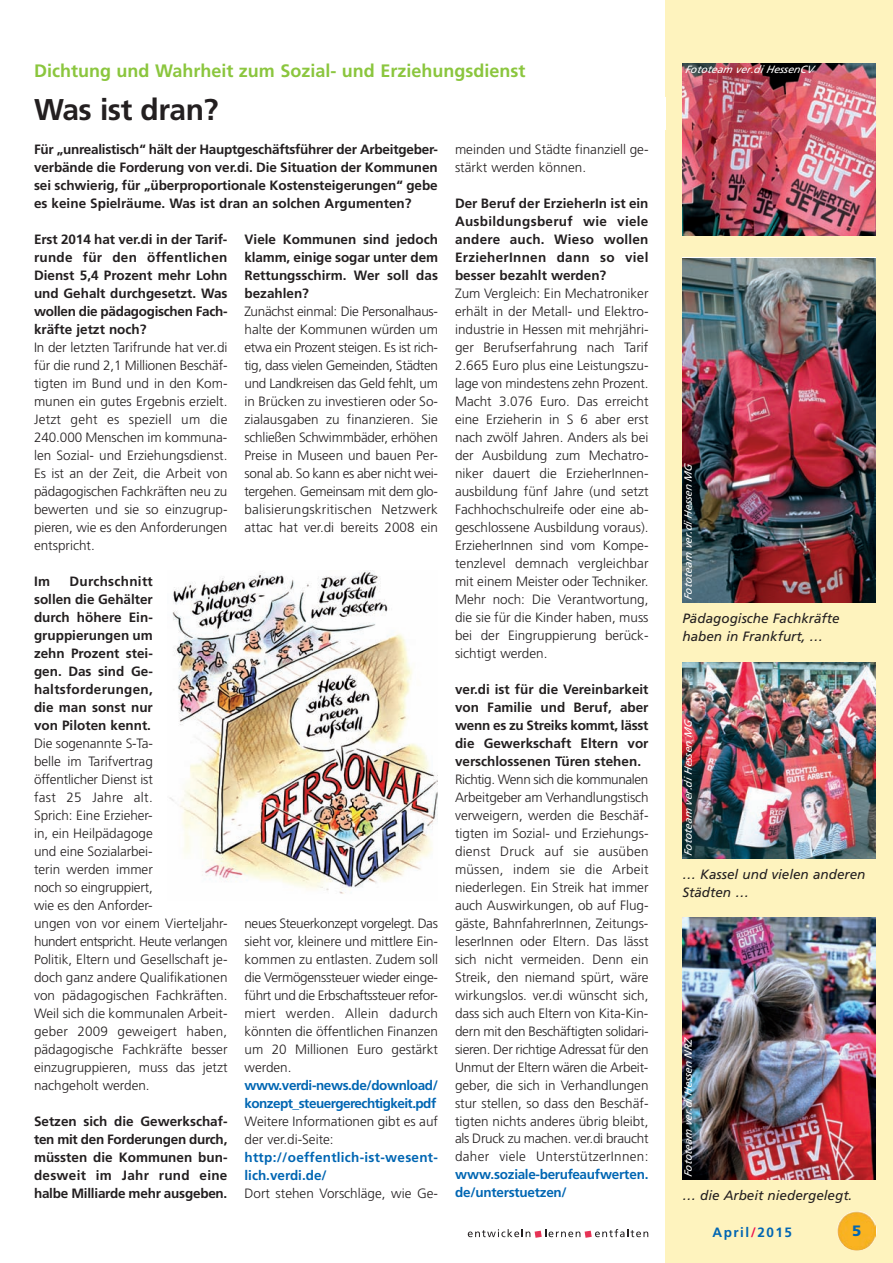
<style>
.page{position:relative;width:893px;height:1263px;background:#fff}
.page>*{position:absolute;margin:0;border:0;box-sizing:border-box;transform-origin:0 0}
.t1{font:700 30px "Frutiger CE";letter-spacing:-.015em;color:#231f20}
.t2{font:700 18px "Frutiger CE";color:#8bc63e}
.t3{font:900 15px "Frutiger";color:#0166b3}
.t4{font:300 13.5px/18px "Frutiger CE";color:#231f20;text-align:justify}
.t5{font:700 13.5px/18px "Frutiger CE";color:#231f20;text-align:justify}
.t6{font:italic 13.5px/18px "Frutiger";color:#231f20}
.t7{font:700 13.5px/18px "Frutiger CE";letter-spacing:-.04em;color:#0166b3}
.t8{font:700 13.5px/18px "Frutiger CE";letter-spacing:-.015em;color:#0166b3}
.t9{font:700 13.5px/18px "Frutiger CE";letter-spacing:.02em;color:#0166b3}
.t10{font:700 13.5px "Frutiger CE";letter-spacing:.11em;color:#0166b3}
.t11{font:italic 10.5px "Frutiger";color:#fff}
.s1{color:#ed1450}
</style>
<div class="page">
<div style="left:665px;top:0;width:228px;height:1263px;background:#fef3be"></div>
<svg style="left:837px;top:1211px;width:40px;height:40px"></svg>
<img style="left:837px;top:1211px;width:39px;height:40px;border-radius:50%">
<svg style="left:468px;top:1229px;width:180px;height:9px"></svg>
<img style="left:169px;top:571px;width:269px;height:323px">
<img style="left:682px;top:662px;width:194px;height:196px">
<img style="left:682px;top:258px;width:194px;height:344px">
<img style="left:682px;top:917px;width:194px;height:262px">
<img style="left:682px;top:64px;width:194px;height:172px">
<h2 class="t2" style="left:34px;top:60px;width:493px">Dichtung und Wahrheit zum Sozial- und Erziehungsdienst</h2>
<h1 class="t1" style="left:34px;top:91px;width:186px">Was ist dran?</h1>
<p class="t5" style="left:34px;top:141px;width:405px">Für „unrealistisch“ hält der Hauptgeschäftsführer der Arbeitgeber&shy;verbände die Forderung von ver.di. Die Situation der Kommunen sei schwierig, für „überproportionale Kostensteigerungen“ gebe es keine Spielräume. Was ist dran an solchen Argumenten?</p>
<p class="t5" style="left:34px;top:230px;width:195px">Erst 2014 hat ver.di in der Tarif&shy;runde für den öffentlichen Dienst 5,4 Prozent mehr Lohn und Gehalt durchgesetzt. Was wollen die pädagogischen Fach&shy;kräfte jetzt noch?</p>
<p class="t4" style="left:34px;top:338px;width:195px">In der letzten Tarifrunde hat ver.di für die rund 2,1 Millionen Beschäf&shy;tigten im Bund und in den Kom&shy;munen ein gutes Ergebnis erzielt.<br>Jetzt geht es speziell um die 240.000 Menschen im kommuna&shy;len Sozial- und Erziehungsdienst.<br>Es ist an der Zeit, die Arbeit von pädagogischen Fachkräften neu zu bewerten und sie so einzugrup&shy;pieren, wie es den Anforderungen entspricht.</p>
<p class="t5" style="left:34px;top:572px;width:18px">Im</p>
<p class="t5" style="left:34px;top:572px;width:120px;text-indent:36px">Durchschnitt sollen die Gehälter durch höhere Ein&shy;gruppierungen um zehn Prozent stei&shy;gen. Das sind Ge&shy;haltsforderungen, die man sonst nur von Piloten kennt.</p>
<p class="t4" style="left:34px;top:734px;width:195px;text-align:left">Die sogenannte S-Ta-<br>belle im Tarifvertrag<br>öffentlicher Dienst ist<br>fast 25 Jahre alt.<br>Sprich: Eine Erzieher-<br>in, ein Heilpädagoge<br>und eine Sozialarbei-<br>terin werden immer<br>noch so eingruppiert,<br>wie es den Anforder-<br>ungen von vor einem Vierteljahr&shy;hundert entspricht. Heute verlangen<br>Politik, Eltern und Gesellschaft je&shy;doch ganz andere Qualifikationen von pädagogischen Fachkräften.<br>Weil sich die kommunalen Arbeit&shy;geber 2009 geweigert haben, pädagogische Fachkräfte besser einzugruppieren, muss das jetzt nachgeholt werden.</p>
<p class="t5" style="left:34px;top:1112px;width:195px">Setzen sich die Gewerkschaf&shy;ten mit den Forderungen durch, müssten die Kommunen bun&shy;desweit im Jahr rund eine halbe Milliarde mehr ausgeben.</p>
<p class="t5" style="left:244px;top:230px;width:195px">Viele Kommunen sind jedoch klamm, einige sogar unter dem Rettungsschirm. Wer soll das bezahlen?</p>
<p class="t4" style="left:244px;top:302px;width:195px">Zunächst einmal: Die Personalhaus&shy;halte der Kommunen würden um etwa ein Prozent steigen. Es ist rich&shy;tig, dass vielen Gemeinden, Städten und Landkreisen das Geld fehlt, um in Brücken zu investieren oder So&shy;zialausgaben zu finanzieren. Sie schließen Schwimmbäder, erhöhen Preise in Museen und bauen Per&shy;sonal ab. So kann es aber nicht wei&shy;tergehen. Gemeinsam mit dem glo&shy;balisierungskritischen Netzwerk attac hat ver.di bereits 2008 ein</p>
<p class="t4" style="left:244px;top:914px;width:195px">neues Steuerkonzept vorgelegt. Das sieht vor, kleinere und mittlere Ein&shy;kommen zu entlasten. Zudem soll die Vermögenssteuer wieder einge&shy;führt und die Erbschaftssteuer refor&shy;miert werden. Allein dadurch könnten die öffentlichen Finanzen um 20 Millionen Euro gestärkt werden.</p>
<p class="t7" style="left:245px;top:1076px;width:195px">www.verdi-news.de/download/ konzept_steuergerechtigkeit.pdf</p>
<p class="t4" style="left:245px;top:1112px;width:195px">Weitere Informationen gibt es auf der ver.di-Seite:</p>
<p class="t9" style="left:245px;top:1148px;width:195px">http://oeffentlich-ist-wesent&shy;lich.verdi.de/</p>
<p class="t4" style="left:245px;top:1184px;width:195px">Dort stehen Vorschläge, wie Ge-</p>
<p class="t4" style="left:455px;top:140px;width:195px">meinden und Städte finanziell ge&shy;stärkt werden können.</p>
<p class="t5" style="left:455px;top:194px;width:195px">Der Beruf der ErzieherIn ist ein Ausbildungsberuf wie viele andere auch. Wieso wollen ErzieherInnen dann so viel besser bezahlt werden?</p>
<p class="t4" style="left:455px;top:284px;width:195px">Zum Vergleich: Ein Mechatroniker erhält in der Metall- und Elektro&shy;industrie in Hessen mit mehrjähri&shy;ger Berufserfahrung nach Tarif 2.665 Euro plus eine Leistungszu&shy;lage von mindestens zehn Prozent.<br>Macht 3.076 Euro. Das erreicht eine Erzieherin in S 6 aber erst nach zwölf Jahren. Anders als bei der Ausbildung zum Mechatro&shy;niker dauert die ErzieherInnen&shy;ausbildung fünf Jahre (und setzt Fachhochschulreife oder eine ab&shy;geschlossene Ausbildung voraus).<br>ErzieherInnen sind vom Kompe&shy;tenzlevel demnach vergleichbar mit einem Meister oder Techniker.<br>Mehr noch: Die Verantwortung, die sie für die Kinder haben, muss bei der Eingruppierung berück&shy;sichtigt werden.</p>
<p class="t5" style="left:455px;top:680px;width:195px">ver.di ist für die Vereinbarkeit von Familie und Beruf, aber wenn es zu Streiks kommt, lässt die Gewerkschaft Eltern vor verschlossenen Türen stehen.</p>
<p class="t4" style="left:455px;top:770px;width:195px">Richtig. Wenn sich die kommunalen Arbeitgeber am Verhandlungstisch verweigern, werden die Beschäf&shy;tigten im Sozial- und Erziehungs&shy;dienst Druck auf sie ausüben müssen, indem sie die Arbeit niederlegen. Ein Streik hat immer auch Auswirkungen, ob auf Flug&shy;gäste, BahnfahrerInnen, Zeitungs&shy;leserInnen oder Eltern. Das lässt sich nicht vermeiden. Denn ein Streik, den niemand spürt, wäre wirkungslos. ver.di wünscht sich, dass sich auch Eltern von Kita-Kin&shy;dern mit den Beschäftigten solidari&shy;sieren. Der richtige Adressat für den Unmut der Eltern wären die Arbeit&shy;geber, die sich in Verhandlungen stur stellen, so dass den Beschäf&shy;tigten nichts anderes übrig bleibt, als Druck zu machen. ver.di braucht daher viele UnterstützerInnen:</p>
<p class="t8" style="left:455px;top:1166px;width:195px">www.soziale-berufeaufwerten. de/unterstuetzen/</p>
<p class="t11" style="left:685px;top:63px;width:130px">Fototeam ver.di HessenCV</p>
<p class="t11" style="left:682px;top:600px;width:140px;rotate:-90deg">Fototeam ver.di Hessen MG</p>
<p class="t6" style="left:682px;top:609px;width:159px">Pädagogische Fachkräfte haben in Frankfurt, …</p>
<p class="t11" style="left:682px;top:856px;width:140px;rotate:-90deg">Fototeam ver.di Hessen MG</p>
<p class="t6" style="left:682px;top:865px;width:185px">… Kassel und vielen anderen<br>Städten …</p>
<p class="t11" style="left:682px;top:1177px;width:142px;rotate:-90deg">Fototeam ver.di Hessen NRZ</p>
<p class="t6" style="left:682px;top:1186px;width:171px">… die Arbeit niedergelegt.</p>
<p class="t10" style="left:713px;top:1224px;width:81px">April<span class="s1">/</span>2015</p>
<p class="t3" style="left:852px;top:1222px;width:11px">5</p>
</div>
